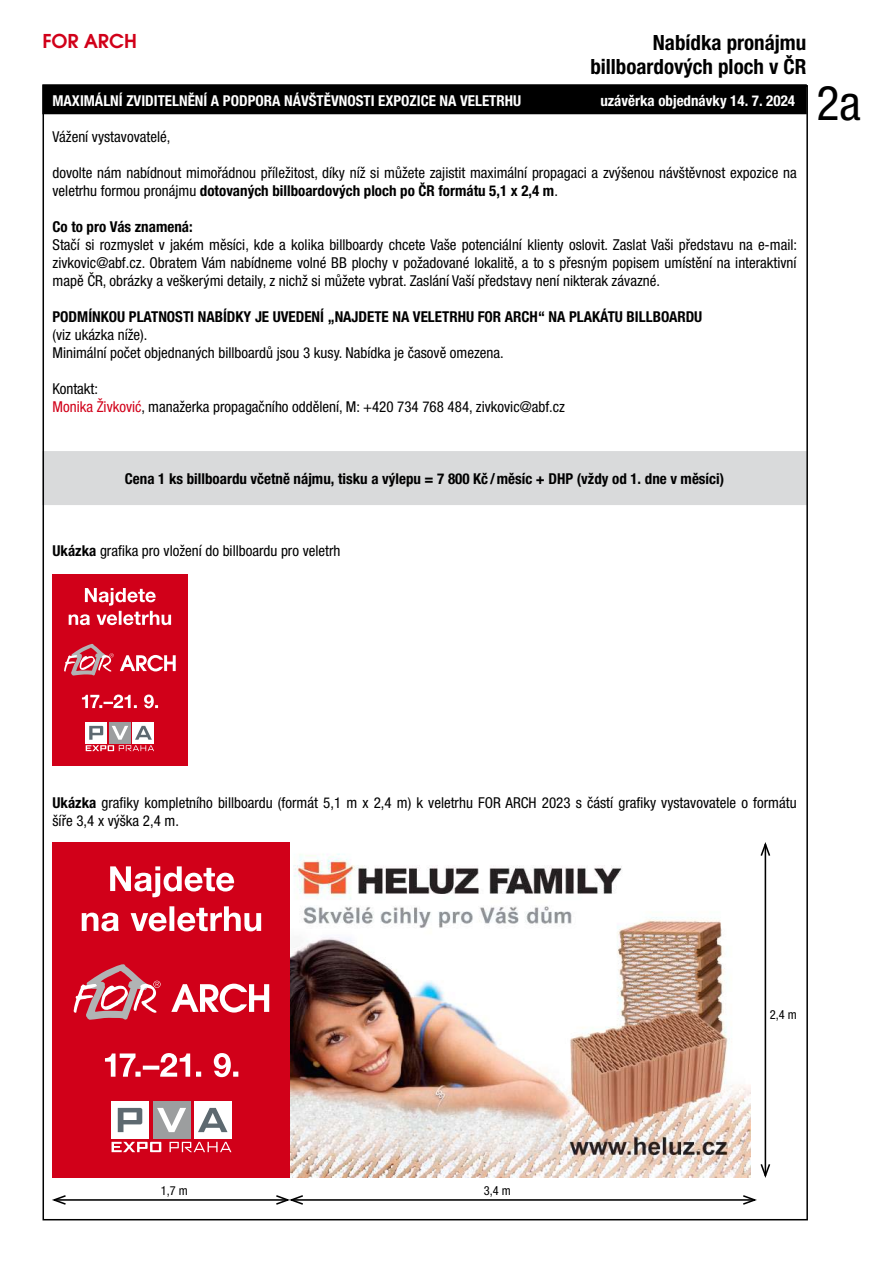
<style>
.page{position:relative;width:893px;height:1263px;background:#fff}
.page>*{position:absolute;margin:0;border:0;box-sizing:border-box;transform-origin:0 0}
.t1{font:condensed 48px "Helvetica Neue LT Pro";color:#000}
.t2{font:700 condensed 21px/24px "Helvetica Neue LT Pro";color:#000;text-align:right}
.t3{font:21px "Avant Gar Got Itc TOT Dem";color:#d10019}
.t4{font:condensed 15px/18px "Helvetica Neue LT Pro";color:#000}
.t5{font:700 condensed 15px "Helvetica Neue LT Pro";color:#000}
.t6{font:700 condensed 15px "Helvetica Neue LT Pro";color:#fff}
.t7{font:condensed 12.45px "Helvetica Neue LT Pro";color:#000}
.s1{font-weight:700}
.s2{color:#d10019}
</style>
<div class="page">
<div style="left:42px;top:84px;width:765px;height:30px;background:#000"></div>
<div style="left:42px;top:451px;width:765px;height:54px;background:#d9dadb"></div>
<img style="left:290px;top:853px;width:460px;height:324px">
<div style="left:52px;top:574px;width:136px;height:191px;background:#d10019"></div>
<svg style="left:69px;top:588px;width:102px;height:37px"></svg>
<svg style="left:86px;top:722px;width:21px;height:4px"></svg>
<div style="left:109px;top:722px;width:22px;height:21px;background:#9c9e9f"></div>
<div style="left:133px;top:722px;width:21px;height:21px;background:#fff"></div>
<svg style="left:86px;top:726px;width:68px;height:25px"></svg>
<svg style="left:82px;top:694px;width:76px;height:14px"></svg>
<svg style="left:64px;top:643px;width:50px;height:33px"></svg>
<svg style="left:120px;top:655px;width:56px;height:16px"></svg>
<div style="left:53px;top:842px;width:237px;height:335px;background:#d10019"></div>
<svg style="left:110px;top:866px;width:124px;height:31px"></svg>
<svg style="left:82px;top:906px;width:179px;height:25px"></svg>
<div style="left:111px;top:1101px;width:38px;height:37px;background:#fff"></div>
<div style="left:153px;top:1101px;width:37px;height:37px;background:#9c9e9f"></div>
<div style="left:194px;top:1101px;width:37px;height:37px;background:#fff"></div>
<svg style="left:118px;top:1108px;width:24px;height:24px"></svg>
<svg style="left:157px;top:1108px;width:29px;height:24px"></svg>
<svg style="left:198px;top:1108px;width:29px;height:24px"></svg>
<svg style="left:112px;top:1142px;width:119px;height:10px"></svg>
<svg style="left:105px;top:1053px;width:133px;height:24px"></svg>
<svg style="left:73px;top:964px;width:88px;height:56px"></svg>
<svg style="left:171px;top:984px;width:98px;height:28px"></svg>
<hr style="left:54px;top:1199px;width:234px;height:2px;background:#000">
<svg style="left:52px;top:1195px;width:15px;height:10px"></svg>
<hr style="left:291px;top:1199px;width:464px;height:2px;background:#000">
<svg style="left:274px;top:1195px;width:31px;height:10px"></svg>
<svg style="left:741px;top:1195px;width:16px;height:10px"></svg>
<hr style="left:765px;top:844px;width:1px;height:332px;background:#000">
<svg style="left:760px;top:1162px;width:11px;height:16px"></svg>
<svg style="left:760px;top:842px;width:11px;height:16px"></svg>
<h2 class="t3" style="left:43px;top:29px;width:96px">FOR ARCH</h2>
<h2 class="t2" style="left:590px;top:30px;width:217px">Nabídka pronájmu billboardových ploch v ČR</h2>
<p class="t6" style="left:53px;top:91px;width:470px">MAXIMÁLNÍ ZVIDITELNĚNÍ A PODPORA NÁVŠTĚVNOSTI EXPOZICE NA VELETRHU</p>
<p class="t6" style="left:600px;top:91px;width:196px">uzávěrka objednávky 14. 7. 2024</p>
<p class="t4" style="left:53px;top:127px;width:119px">Vážení vystavovatelé,</p>
<p class="t4" style="left:53px;top:163px;width:746px">dovolte nám nabídnout mimořádnou příležitost, díky níž si můžete zajistit maximální propagaci a zvýšenou návštěvnost expozice na veletrhu formou pronájmu <span class="s1">dotovaných billboardových ploch po ČR formátu 5,1 x 2,4 m</span>.</p>
<p class="t5" style="left:53px;top:217px;width:142px">Co to pro Vás znamená:</p>
<p class="t4" style="left:53px;top:235px;width:746px;text-align:justify">Stačí si rozmyslet v jakém měsíci, kde a kolika billboardy chcete Vaše potenciální klienty oslovit. Zaslat Vaši představu na e-mail: zivkovic@abf.cz. Obratem Vám nabídneme volné BB plochy v požadované lokalitě, a to s přesným popisem umístění na interaktivní mapě ČR, obrázky a veškerými detaily, z nichž si můžete vybrat. Zaslání Vaší představy není nikterak závazné.</p>
<p class="t5" style="left:53px;top:307px;width:651px">PODMÍNKOU PLATNOSTI NABÍDKY JE UVEDENÍ „NAJDETE NA VELETRHU FOR ARCH“ NA PLAKÁTU BILLBOARDU</p>
<p class="t4" style="left:53px;top:325px;width:453px">(viz ukázka níže).<br>Minimální počet objednaných billboardů jsou 3 kusy. Nabídka je časově omezena.</p>
<p class="t4" style="left:53px;top:379px;width:514px">Kontakt:<br><span class="s2">Monika Živković</span>, manažerka propagačního oddělení, M: +420 734 768 484, zivkovic@abf.cz</p>
<h1 class="t1" style="left:816px;top:75px;width:46px">2a</h1>
<p class="t5" style="left:125px;top:469px;width:601px">Cena 1 ks billboardu včetně nájmu, tisku a výlepu = 7 800 Kč /měsíc + DHP (vždy od 1. dne v měsíci)</p>
<p class="t4" style="left:53px;top:541px;width:289px"><span class="s1">Ukázka</span> grafika pro vložení do billboardu pro veletrh</p>
<p class="t4" style="left:53px;top:793px;width:746px"><span class="s1">Ukázka</span> grafiky kompletního billboardu (formát 5,1 m x 2,4 m) k veletrhu FOR ARCH 2023 s částí grafiky vystavovatele o formátu šíře 3,4 x výška 2,4 m.</p>
<p class="t7" style="left:161px;top:1184px;width:28px">1,7 m</p>
<p class="t7" style="left:484px;top:1184px;width:28px">3,4 m</p>
<p class="t7" style="left:770px;top:1007px;width:28px">2,4 m</p>
</div>
